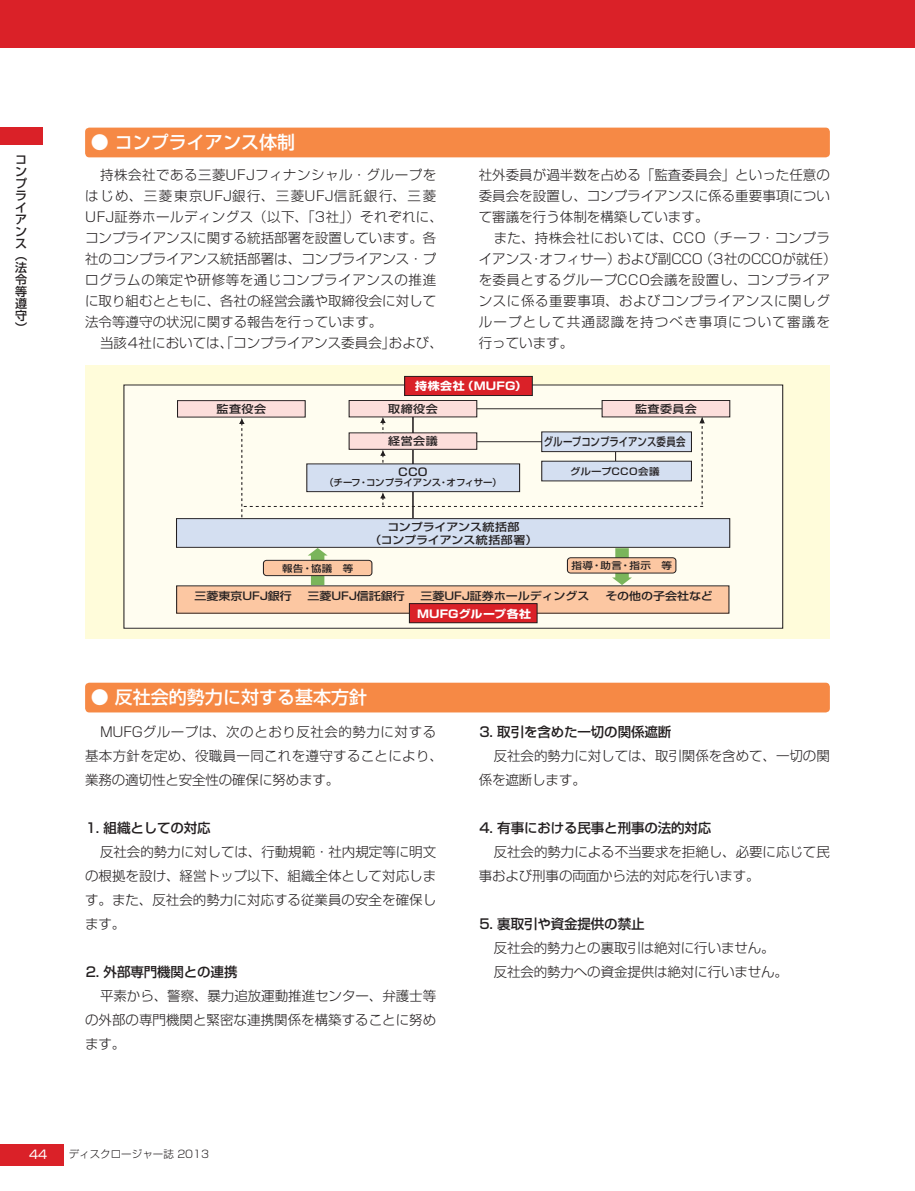
<style>
.page{position:relative;width:915px;height:1191px;background:#fff}
.page>*{position:absolute;margin:0;border:0;box-sizing:border-box;transform-origin:0 0}
.t1{font:18px "Shin Go Pro Medium 90 pv RKSJ V";color:#fff}
.t2{font:13.5px/24px "Shin Go Pro Light 90 pv RKSJ H";color:#231f20}
.t3{font:13.5px/24px "Shin Go Pro Light 90 pv RKSJ H";letter-spacing:.02em;color:#231f20}
.t4{font:13.5px "Shin Go Pro Medium 90 pv RKSJ V";letter-spacing:-.01em;color:#231f20}
.t5{font:13.5px "Shin Go Pro Light 90 pv RKSJ H";letter-spacing:.03em;color:#231f20}
.t6{font:13.5px "Shin Go Pro Light 90 pv RKSJ H";letter-spacing:.115em;color:#231f20}
.t7{font:13.5px "Shin Go Pro Light 90 pv RKSJ H";letter-spacing:.035em;color:#231f20}
.t8{font:13.5px "Shin Go Pro Light 90 pv RKSJ H";letter-spacing:.04em;color:#231f20}
.t9{font:13.5px "Shin Go Pro Light 90 pv RKSJ H";letter-spacing:.025em;color:#231f20}
.t10{font:13.5px "Shin Go Pro Light 90 pv RKSJ H";letter-spacing:.045em;color:#231f20}
.t11{font:13.5px "Shin Go Pro Light 90 pv RKSJ H";letter-spacing:.085em;color:#231f20}
.t12{font:12px/12px "Shin Go Pro Medium 90 pv RKSJ V";color:#231f20}
.t13{font:12px "Shin Go Pro Regular 90 pv RKSJ H";color:#fff}
.t14{font:11.4px "Shin Go Pro Medium 90 pv RKSJ H";color:#231f20;scale:.83 1}
.t15{font:10.8px/12.9px "Shin Go Pro Medium 90 pv RKSJ H";letter-spacing:-.005em;color:#231f20;text-align:center;scale:1.11 1}
.t16{font:10.8px "Shin Go Pro Bold 90 pv RKSJ H";letter-spacing:.03em;color:#fff;scale:1.11 1}
.t17{font:10.5px "Shin Go Pro Light 90 pv RKSJ H";color:#231f20}
.t18{font:9.45px "Shin Go Pro Medium 90 pv RKSJ H";letter-spacing:.005em;color:#231f20;scale:1.11 1}
.t19{font:9.45px "Shin Go Pro Medium 90 pv RKSJ H";letter-spacing:.005em;color:#231f20}
.s1{font-family:"Shin Go Pro Bold 90 pv RKSJ H";color:#fff}
.s2{font-family:"Shin Go Pro Medium 90 pv RKSJ V"}
</style>
<div class="page">
<div style="left:0;top:1144px;width:64px;height:21px;background:#da2128"></div>
<div style="left:0;top:128px;width:43px;height:17px;background:#da2128"></div>
<div style="left:0;top:0;width:914px;height:47px;background:#da2128"></div>
<div style="left:85px;top:682px;width:744px;height:30px;background:#f68945;border-radius:4px"></div>
<div style="left:85px;top:128px;width:744px;height:29px;background:#f68945;border-radius:4px"></div>
<div style="left:85px;top:366px;width:744px;height:273px;background:#fffcda"></div>
<div style="left:124px;top:385px;width:658px;height:243px;background:#fffdf0"></div>
<div style="left:176px;top:586px;width:552px;height:27px;background:#fcc7a2"></div>
<svg style="left:239px;top:416px;width:465px;height:102px"></svg>
<svg style="left:307px;top:548px;width:20px;height:37px"></svg>
<svg style="left:612px;top:548px;width:19px;height:37px"></svg>
<hr style="left:463px;top:408px;width:212px;height:1px;background:#231f20">
<div style="left:176px;top:518px;width:553px;height:29px;background:#d4dff1"></div>
<div style="left:176px;top:518px;width:553px;height:29px;border:1px solid #231f20"></div>
<div style="left:404px;top:376px;width:128px;height:19px;background:#da2128"></div>
<div style="left:404px;top:376px;width:128px;height:20px;border:1px solid #231f20"></div>
<div style="left:349px;top:400px;width:127px;height:17px;background:#fcdedb"></div>
<div style="left:349px;top:400px;width:128px;height:17px;border:1px solid #231f20"></div>
<div style="left:602px;top:400px;width:127px;height:17px;background:#fcdedb"></div>
<div style="left:601px;top:400px;width:128px;height:17px;border:1px solid #231f20"></div>
<div style="left:307px;top:464px;width:212px;height:27px;background:#d4dff1"></div>
<div style="left:306px;top:463px;width:213px;height:29px;border:1px solid #231f20"></div>
<div style="left:349px;top:433px;width:127px;height:16px;background:#fcdedb"></div>
<div style="left:177px;top:400px;width:128px;height:17px;background:#fcdedb"></div>
<div style="left:177px;top:400px;width:128px;height:17px;border:1px solid #231f20"></div>
<div style="left:409px;top:603px;width:128px;height:20px;background:#da2128"></div>
<div style="left:409px;top:603px;width:128px;height:20px;border:1px solid #231f20"></div>
<div style="left:263px;top:560px;width:109px;height:15px;background:#fcc7a2;border-radius:3px"></div>
<div style="left:263px;top:560px;width:109px;height:16px;border:1px solid #231f20;border-radius:3px"></div>
<div style="left:567px;top:558px;width:108px;height:15px;background:#fcc7a2;border-radius:3px"></div>
<div style="left:567px;top:557px;width:109px;height:16px;border:1px solid #231f20;border-radius:3px"></div>
<p class="t12" style="left:15px;top:155px;width:13px">コンプライアンス（法令等遵守）</p>
<p class="t1" style="left:91px;top:136px;width:206px">● コンプライアンス体制</p>
<p class="t7" style="left:100px;top:170px;width:337px">持株会社である三菱UFJフィナンシャル・グループを</p>
<p class="t6" style="left:85px;top:191px;width:352px">はじめ、三菱東京UFJ銀行、三菱UFJ信託銀行、三菱</p>
<p class="t5" style="left:85px;top:212px;width:359px">UFJ証券ホールディングス（以下、「3社」）それぞれに、</p>
<p class="t2" style="left:85px;top:228px;width:352px">コンプライアンスに関する統括部署を設置しています。各</p>
<p class="t2" style="left:85px;top:249px;width:352px">社のコンプライアンス統括部署は、コンプライアンス・プ</p>
<p class="t8" style="left:85px;top:275px;width:352px">ログラムの策定や研修等を通じコンプライアンスの推進</p>
<p class="t2" style="left:85px;top:291px;width:352px">に取り組むとともに、各社の経営会議や取締役会に対して</p>
<p class="t2" style="left:85px;top:312px;width:299px">法令等遵守の状況に関する報告を行っています。</p>
<p class="t2" style="left:100px;top:333px;width:344px">当該4社においては、「コンプライアンス委員会」および、</p>
<p class="t2" style="left:478px;top:165px;width:352px">社外委員が過半数を占める「監査委員会」といった任意の</p>
<p class="t2" style="left:478px;top:186px;width:352px">委員会を設置し、コンプライアンスに係る重要事項につい</p>
<p class="t2" style="left:478px;top:207px;width:231px">て審議を行う体制を構築しています。</p>
<p class="t9" style="left:493px;top:233px;width:337px">また、持株会社においては、CCO（チーフ・コンプラ</p>
<p class="t2" style="left:478px;top:249px;width:359px">イアンス・オフィサー）および副CCO（3社のCCOが就任）</p>
<p class="t5" style="left:478px;top:275px;width:352px">を委員とするグループCCO会議を設置し、コンプライア</p>
<p class="t10" style="left:478px;top:296px;width:352px">ンスに係る重要事項、およびコンプライアンスに関しグ</p>
<p class="t11" style="left:478px;top:317px;width:352px">ループとして共通認識を持つべき事項について審議を</p>
<p class="t2" style="left:478px;top:333px;width:96px">行っています。</p>
<p class="t16" style="left:415px;top:381px;width:102px">持株会社（MUFG）</p>
<p class="t15" style="left:216px;top:404px;width:46px">監査役会</p>
<p class="t15" style="left:388px;top:404px;width:46px">取締役会</p>
<p class="t15" style="left:634px;top:404px;width:57px">監査委員会</p>
<p class="t15" style="left:388px;top:436px;width:46px">経営会議</p>
<p class="t15" style="left:398px;top:466px;width:28px">CCO</p>
<p class="t19" style="left:324px;top:479px;width:179px">（チーフ・コンプライアンス・オフィサー）</p>
<p class="t15" style="left:369px;top:521px;width:153px">コンプライアンス統括部<br>（コンプライアンス統括部署）</p>
<p class="t14" style="left:543px;top:437px;width:172px">グループコンプライアンス委員会</p>
<p class="t18" style="left:570px;top:467px;width:82px">グループCCO会議</p>
<p class="t18" style="left:282px;top:565px;width:66px">報告・協議　等</p>
<p class="t18" style="left:571px;top:562px;width:92px">指導・助言・指示　等</p>
<p class="t15" style="left:417px;top:588px;width:268px;line-height:18.6px;text-align:left;text-indent:-222px">三菱東京UFJ銀行　 三菱UFJ信託銀行　 三菱UFJ証券ホールディングス 　その他の子会社など<br><span class="s1">MUFGグループ各社</span></p>
<p class="t1" style="left:91px;top:691px;width:278px">● 反社会的勢力に対する基本方針</p>
<p class="t3" style="left:85px;top:722px;width:359px;text-indent:15px">MUFGグループは、次のとおり反社会的勢力に対する基本方針を定め、役職員一同これを遵守することにより、業務の適切性と安全性の確保に努めます。</p>
<p class="t4" style="left:86px;top:823px;width:126px">1. 組織としての対応</p>
<p class="t2" style="left:100px;top:842px;width:337px">反社会的勢力に対しては、行動規範・社内規定等に明文</p>
<p class="t2" style="left:85px;top:866px;width:352px">の根拠を設け、経営トップ以下、組織全体として対応しま</p>
<p class="t2" style="left:85px;top:890px;width:352px">す。また、反社会的勢力に対応する従業員の安全を確保し</p>
<p class="t2" style="left:85px;top:914px;width:42px">ます。</p>
<p class="t4" style="left:86px;top:967px;width:153px">2. 外部専門機関との連携</p>
<p class="t2" style="left:100px;top:986px;width:337px">平素から、警察、暴力追放運動推進センター、弁護士等</p>
<p class="t2" style="left:85px;top:1010px;width:352px">の外部の専門機関と緊密な連携関係を構築することに努め</p>
<p class="t2" style="left:85px;top:1034px;width:42px">ます。</p>
<p class="t4" style="left:479px;top:727px;width:193px">3. 取引を含めた一切の関係遮断</p>
<p class="t2" style="left:493px;top:746px;width:337px">反社会的勢力に対しては、取引関係を含めて、一切の関</p>
<p class="t2" style="left:478px;top:770px;width:109px">係を遮断します。</p>
<p class="t4" style="left:479px;top:823px;width:233px">4. 有事における民事と刑事の法的対応</p>
<p class="t2" style="left:493px;top:842px;width:337px">反社会的勢力による不当要求を拒絶し、必要に応じて民</p>
<p class="t2" style="left:478px;top:866px;width:282px">事および刑事の両面から法的対応を行います。</p>
<p class="t2" style="left:493px;top:914px;width:296px;text-indent:-14px"><span class="s2">5. 裏取引や資金提供の禁止<br></span>反社会的勢力との裏取引は絶対に行いません。反社会的勢力への資金提供は絶対に行いません。</p>
<p class="t13" style="left:29px;top:1150px;width:20px">44</p>
<p class="t17" style="left:69px;top:1150px;width:142px">ディスクロージャー誌 2013</p>
</div>
